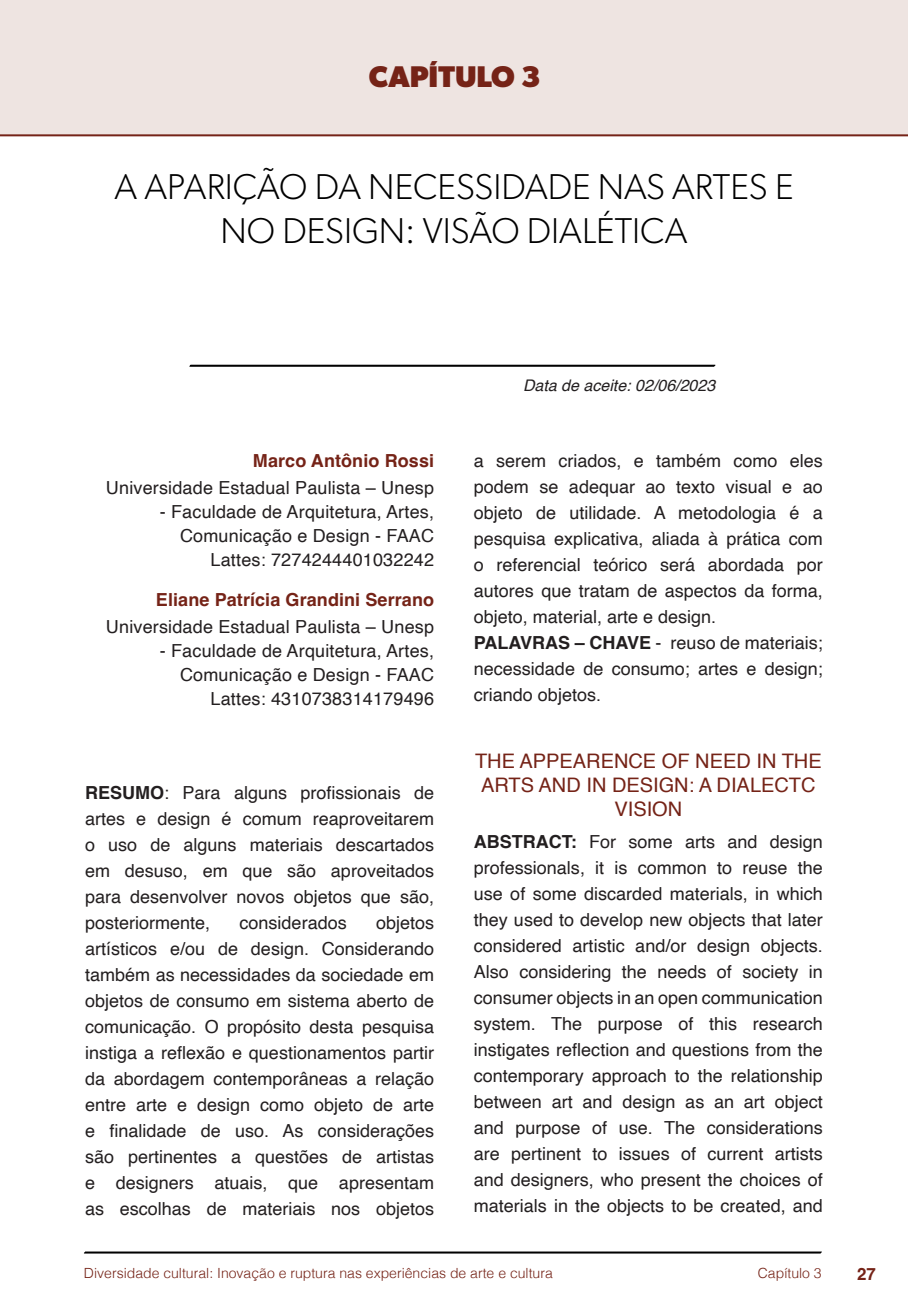
<style>
.page{position:relative;width:908px;height:1304px;background:#fff}
.page>*{position:absolute;margin:0;border:0;box-sizing:border-box;transform-origin:0 0}
.t1{font:300 36px/44px "Gibson";color:#000;text-align:center}
.t2{font:700 30px "Gibson";color:#752317}
.t3{font:20px/24px "Helvetica";color:#752317;text-align:center}
.t4{font:18px/26px "Helvetica";color:#231f20;text-align:justify}
.t5{font:700 18px "Helvetica";letter-spacing:.005em;color:#752317}
.t6{font:700 16.8px "Helvetica";color:#752317}
.t7{font:italic 16px "Helvetica";color:#231f20}
.t8{font:300 14px "Helvetica";color:#752317}
.s1{font-weight:700}
</style>
<div class="page">
<svg style="left:84px;top:1251px;width:737px;height:3px;background:#515151"></svg>
<svg style="left:189px;top:364px;width:526px;height:3px;background:#4f4f4f"></svg>
<div style="left:0;top:0;width:907px;height:136px;background:#eee4e1"></div>
<div style="left:44px;top:72px;width:68px;height:61px;background:#eee4e1"></div>
<h2 class="t2" style="left:369px;top:58px;width:173px">CAPÍTULO 3</h2>
<h1 class="t1" style="left:114px;top:164px;width:680px">A APARIÇÃO DA NECESSIDADE NAS ARTES E<br>NO DESIGN: VISÃO DIALÉTICA</h1>
<p class="t5" style="left:253px;top:450px;width:182px">Marco Antônio Rossi</p>
<p class="t4" style="left:106px;top:476px;width:329px">Universidade Estadual Paulista – Unesp</p>
<p class="t4" style="left:160px;top:501px;width:276px;line-height:24px;text-align:right">- Faculdade de Arquitetura, Artes,<br>Comunicação e Design - FAAC<br>Lattes: 7274244401032242</p>
<p class="t5" style="left:156px;top:588px;width:279px">Eliane Patrícia Grandini Serrano</p>
<p class="t4" style="left:106px;top:614px;width:329px">Universidade Estadual Paulista – Unesp</p>
<p class="t4" style="left:160px;top:639px;width:276px;line-height:24px;text-align:right">- Faculdade de Arquitetura, Artes,<br>Comunicação e Design - FAAC<br>Lattes: 4310738314179496</p>
<p class="t4" style="left:85px;top:780px;width:350px"><span class="s1">RESUMO</span>: Para alguns profissionais de artes e design é comum reaproveitarem o uso de alguns materiais descartados em desuso, em que são aproveitados para desenvolver novos objetos que são, posteriormente,</p>
<p class="t4" style="left:85px;top:910px;width:350px;text-indent:291px">objetos artísticos e/ou de design. Considerando também as necessidades da sociedade em objetos de consumo em sistema aberto de comunicação. O propósito desta pesquisa instiga a reflexão e questionamentos partir da abordagem contemporâneas a relação entre arte e design como objeto de arte e finalidade de uso. As considerações são pertinentes a questões de artistas e designers atuais, que apresentam as escolhas de materiais nos objetos</p>
<p class="t4" style="left:239px;top:910px;width:109px">considerados</p>
<p class="t7" style="left:523px;top:373px;width:194px">Data de aceite: 02/06/2023</p>
<p class="t4" style="left:473px;top:448px;width:350px;text-align:left">a serem criados, e também como eles podem se adequar ao texto visual e ao objeto de utilidade. A metodologia é a pesquisa explicativa, aliada à prática com o referencial teórico será abordada por autores que tratam de aspectos da forma, objeto, material, arte e design.<br><span class="s1">PALAVRAS – CHAVE</span> - reuso de materiais; necessidade de consumo; artes e design; criando objetos.</p>
<p class="t3" style="left:475px;top:750px;width:348px">THE APPEARENCE OF NEED IN THE<br>ARTS AND IN DESIGN: A DIALECTC<br>VISION</p>
<p class="t4" style="left:473px;top:829px;width:350px"><span class="s1">ABSTRACT:</span> For some arts and design professionals, it is common to reuse the use of some discarded materials, in which they used to develop new objects that later considered artistic and/or design objects.<br>Also considering the needs of society in consumer objects in an open communication system. The purpose of this research instigates reflection and questions from the contemporary approach to the relationship between art and design as an art object and purpose of use. The considerations are pertinent to issues of current artists and designers, who present the choices of materials in the objects to be created, and</p>
<p class="t8" style="left:84px;top:1261px;width:470px">Diversidade cultural: Inovação e ruptura nas experiências de arte e cultura</p>
<p class="t8" style="left:757px;top:1261px;width:65px">Capítulo 3</p>
<p class="t6" style="left:856px;top:1264px;width:20px">27</p>
</div>
